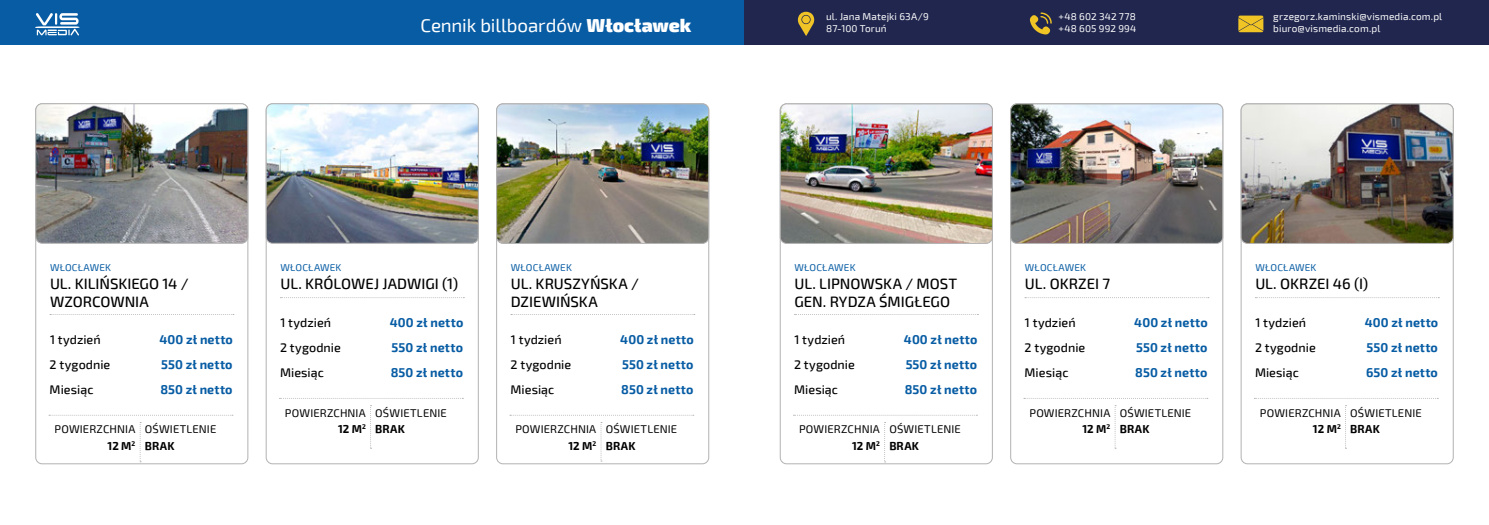
<style>
.page{position:relative;width:1489px;height:525px;background:#fff}
.page>*{position:absolute;margin:0;border:0;box-sizing:border-box;transform-origin:0 0}
.t1{font:18.75px "Exo 2";letter-spacing:-.01em;color:#fff}
.t2{font:500 15px/18px "Exo 2";letter-spacing:-.005em;color:#000}
.t3{font:700 12.5px/25.1px "Exo 2";letter-spacing:.01em;color:#075ca4;text-align:justify}
.t4{font:500 12.5px/25.1px "Exo 2";letter-spacing:.005em;color:#000}
.t5{font:11.25px/16.6px "Exo 2";letter-spacing:.015em;color:#000;text-align:right}
.t6{font:700 11.25px "Exo 2";letter-spacing:.025em;color:#000}
.t7{font:10px/12px "Exo 2";letter-spacing:.015em;color:#fff}
.t8{font:10px "Exo 2";letter-spacing:.015em;color:#075ca4}
.s1{font-weight:900}
.s2{font-weight:700}
</style>
<div class="page">
<div style="left:0;top:0;width:1488px;height:45px;background:#075ca4"></div>
<svg style="left:35px;top:13px;width:45px;height:22px"></svg>
<div style="left:744px;top:0;width:744px;height:45px;background:#21264e"></div>
<svg style="left:1238px;top:16px;width:25px;height:16px"></svg>
<svg style="left:1029px;top:12px;width:22px;height:23px"></svg>
<svg style="left:797px;top:12px;width:17px;height:24px"></svg>
<svg style="left:280px;top:297px;width:184px;height:1px"></svg>
<svg style="left:279px;top:398px;width:184px;height:1px"></svg>
<svg style="left:370px;top:405px;width:1px;height:43px"></svg>
<svg style="left:511px;top:314px;width:183px;height:1px"></svg>
<svg style="left:510px;top:414px;width:146px;height:1px"></svg>
<svg style="left:600px;top:422px;width:2px;height:39px"></svg>
<svg style="left:794px;top:314px;width:184px;height:1px"></svg>
<svg style="left:793px;top:414px;width:184px;height:1px"></svg>
<svg style="left:884px;top:422px;width:1px;height:40px"></svg>
<img style="left:36px;top:105px;width:212px;height:138px">
<div style="left:35px;top:103px;width:213px;height:140px;border:1px solid #b3b2b2;border-radius:6px"></div>
<img style="left:266px;top:104px;width:212px;height:139px">
<div style="left:266px;top:103px;width:212px;height:140px;border:1px solid #b3b2b2;border-radius:6px"></div>
<img style="left:496px;top:104px;width:212px;height:139px">
<div style="left:496px;top:104px;width:213px;height:139px;border:1px solid #b3b2b2;border-radius:6px"></div>
<img style="left:780px;top:104px;width:212px;height:139px">
<div style="left:780px;top:104px;width:212px;height:139px;border:1px solid #b3b2b2;border-radius:6px"></div>
<svg style="left:50px;top:314px;width:184px;height:1px"></svg>
<svg style="left:49px;top:414px;width:184px;height:1px"></svg>
<svg style="left:140px;top:422px;width:1px;height:40px"></svg>
<svg style="left:1024px;top:297px;width:184px;height:1px"></svg>
<svg style="left:1023px;top:398px;width:184px;height:1px"></svg>
<svg style="left:1114px;top:405px;width:1px;height:43px"></svg>
<img style="left:1010px;top:104px;width:212px;height:139px">
<div style="left:1010px;top:104px;width:212px;height:139px;border:1px solid #b3b2b2;border-radius:6px"></div>
<svg style="left:1255px;top:297px;width:184px;height:1px"></svg>
<svg style="left:1254px;top:398px;width:184px;height:1px"></svg>
<svg style="left:1345px;top:405px;width:1px;height:43px"></svg>
<img style="left:1240px;top:104px;width:212px;height:139px">
<div style="left:1240px;top:104px;width:213px;height:139px;border:1px solid #b3b2b2;border-radius:6px"></div>
<h1 class="t1" style="left:420px;top:13px;width:272px">Cennik billboardów <span class="s1">Włocławek</span></h1>
<p class="t7" style="left:1058px;top:11px;width:79px">+48 602 342 778 +48 605 992 994</p>
<p class="t7" style="left:1273px;top:11px;width:170px">grzegorz.kaminski@vismedia.com.pl biuro@vismedia.com.pl</p>
<p class="t7" style="left:826px;top:11px;width:104px">ul. Jana Matejki 63A/9<br>87-100 Toruń</p>
<p class="t8" style="left:50px;top:260px;width:63px">WŁOCŁAWEK</p>
<p class="t2" style="left:50px;top:274px;width:140px">UL. KILIŃSKIEGO 14 /<br>WZORCOWNIA</p>
<p class="t4" style="left:50px;top:326px;width:62px">1 tydzień<br>2 tygodnie<br>Miesiąc</p>
<p class="t3" style="left:159px;top:326px;width:75px">400 zł netto 550 zł netto 850 zł netto</p>
<p class="t5" style="left:55px;top:420px;width:82px">POWIERZCHNIA<br><span class="s2">12 M</span><sup>2</sup></p>
<p class="t5" style="left:145px;top:420px;width:73px">OŚWIETLENIE</p>
<p class="t6" style="left:145px;top:437px;width:31px">BRAK</p>
<p class="t8" style="left:280px;top:260px;width:63px">WŁOCŁAWEK</p>
<p class="t2" style="left:280px;top:274px;width:179px">UL. KRÓLOWEJ JADWIGI (1)</p>
<p class="t4" style="left:280px;top:309px;width:62px">1 tydzień<br>2 tygodnie<br>Miesiąc</p>
<p class="t3" style="left:390px;top:309px;width:75px">400 zł netto 550 zł netto 850 zł netto</p>
<p class="t5" style="left:285px;top:403px;width:82px">POWIERZCHNIA<br><span class="s2">12 M</span><sup>2</sup></p>
<p class="t5" style="left:375px;top:403px;width:73px">OŚWIETLENIE</p>
<p class="t6" style="left:375px;top:420px;width:31px">BRAK</p>
<p class="t8" style="left:511px;top:260px;width:63px">WŁOCŁAWEK</p>
<p class="t2" style="left:511px;top:274px;width:130px">UL. KRUSZYŃSKA /<br>DZIEWIŃSKA</p>
<p class="t4" style="left:510px;top:326px;width:62px">1 tydzień<br>2 tygodnie<br>Miesiąc</p>
<p class="t3" style="left:620px;top:326px;width:75px">400 zł netto 550 zł netto 850 zł netto</p>
<p class="t5" style="left:515px;top:420px;width:82px">POWIERZCHNIA<br><span class="s2">12 M</span><sup>2</sup></p>
<p class="t5" style="left:605px;top:420px;width:73px">OŚWIETLENIE</p>
<p class="t6" style="left:605px;top:437px;width:31px">BRAK</p>
<p class="t8" style="left:794px;top:260px;width:63px">WŁOCŁAWEK</p>
<p class="t2" style="left:794px;top:274px;width:164px">UL. LIPNOWSKA / MOST<br>GEN. RYDZA ŚMIGŁEGO</p>
<p class="t4" style="left:794px;top:326px;width:62px">1 tydzień<br>2 tygodnie<br>Miesiąc</p>
<p class="t3" style="left:903px;top:326px;width:75px">400 zł netto 550 zł netto 850 zł netto</p>
<p class="t5" style="left:799px;top:420px;width:82px">POWIERZCHNIA<br><span class="s2">12 M</span><sup>2</sup></p>
<p class="t5" style="left:889px;top:420px;width:73px">OŚWIETLENIE</p>
<p class="t6" style="left:889px;top:437px;width:31px">BRAK</p>
<p class="t8" style="left:1024px;top:260px;width:63px">WŁOCŁAWEK</p>
<p class="t2" style="left:1024px;top:274px;width:87px">UL. OKRZEI 7</p>
<p class="t4" style="left:1024px;top:309px;width:62px">1 tydzień<br>2 tygodnie<br>Miesiąc</p>
<p class="t3" style="left:1134px;top:309px;width:75px">400 zł netto 550 zł netto 850 zł netto</p>
<p class="t5" style="left:1029px;top:403px;width:82px">POWIERZCHNIA<br><span class="s2">12 M</span><sup>2</sup></p>
<p class="t5" style="left:1119px;top:403px;width:73px">OŚWIETLENIE</p>
<p class="t6" style="left:1119px;top:420px;width:31px">BRAK</p>
<p class="t8" style="left:1255px;top:260px;width:63px">WŁOCŁAWEK</p>
<p class="t2" style="left:1255px;top:274px;width:114px">UL. OKRZEI 46 (I)</p>
<p class="t4" style="left:1254px;top:309px;width:62px">1 tydzień<br>2 tygodnie<br>Miesiąc</p>
<p class="t3" style="left:1364px;top:309px;width:75px">400 zł netto 550 zł netto 650 zł netto</p>
<p class="t5" style="left:1259px;top:403px;width:82px">POWIERZCHNIA<br><span class="s2">12 M</span><sup>2</sup></p>
<p class="t5" style="left:1350px;top:403px;width:73px">OŚWIETLENIE</p>
<p class="t6" style="left:1350px;top:420px;width:31px">BRAK</p>
</div>
